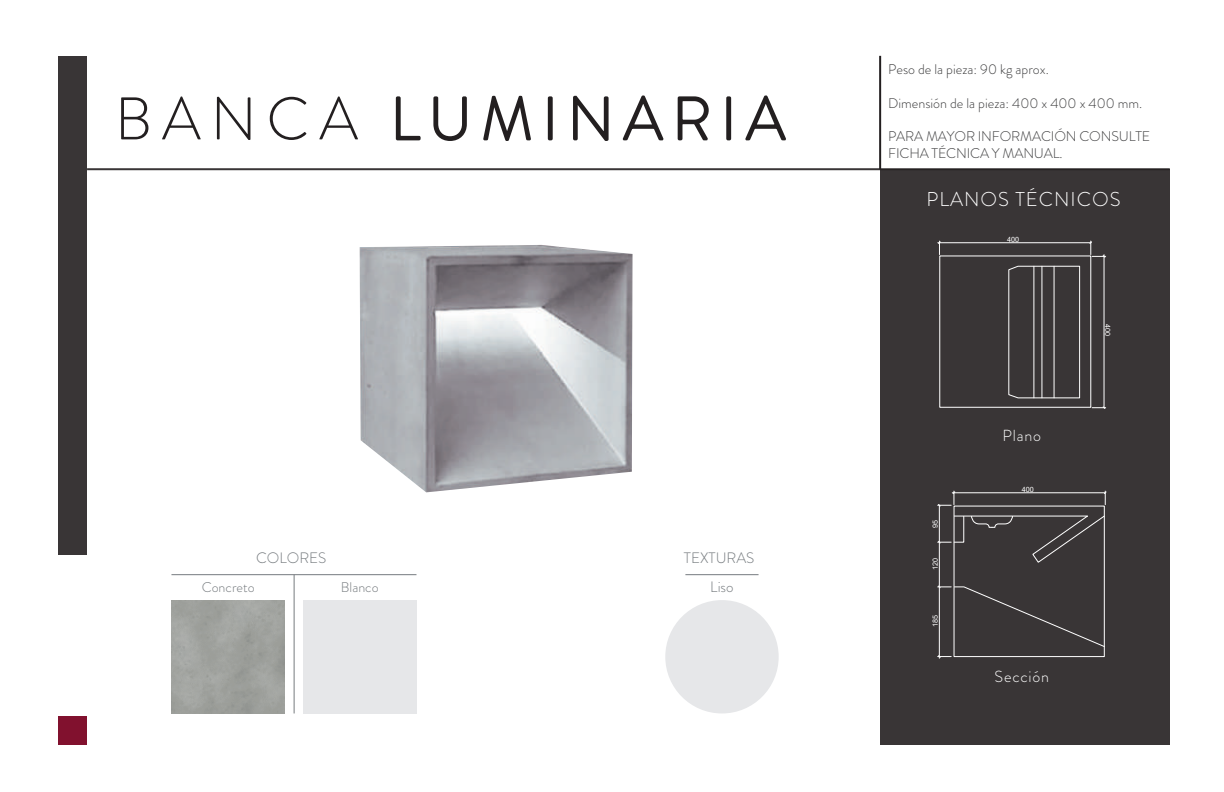
<style>
.page{position:relative;width:1224px;height:792px;background:#fff}
.page>*{position:absolute;margin:0;border:0;box-sizing:border-box;transform-origin:0 0}
.t1{font:300 60px "Brandon Grotesque";letter-spacing:.16em;color:#231f20}
.t2{font:300 20px "Brandon Grotesque";letter-spacing:.05em;color:#fff}
.t3{font:300 16px "Brandon Grotesque";letter-spacing:.05em;color:#fff}
.t4{font:300 15px/28.2px "Brandon Grotesque";color:#767b7f;text-align:center}
.t5{font:300 14px "Brandon Grotesque";letter-spacing:-.01em;color:#3e3e3f}
.t6{font:300 14px "Brandon Grotesque";color:#767b7f}
.t7{font:7.2px "Arial";color:#fff}
</style>
<div class="page">
<img style="left:360px;top:245px;width:273px;height:247px">
<div style="left:59px;top:56px;width:28px;height:499px;background:#393536"></div>
<div style="left:880px;top:169px;width:290px;height:576px;background:#393536"></div>
<div style="left:59px;top:717px;width:28px;height:28px;background:#81112e"></div>
<svg style="left:395px;top:96px;width:26px;height:45px"></svg>
<svg style="left:433px;top:96px;width:34px;height:45px"></svg>
<svg style="left:483px;top:95px;width:48px;height:46px"></svg>
<div style="left:548px;top:96px;width:5px;height:44px;border:2px solid #231f20"></div>
<svg style="left:573px;top:95px;width:36px;height:46px"></svg>
<svg style="left:622px;top:95px;width:42px;height:46px"></svg>
<svg style="left:677px;top:96px;width:32px;height:45px"></svg>
<div style="left:726px;top:96px;width:5px;height:44px;border:2px solid #231f20"></div>
<svg style="left:745px;top:95px;width:41px;height:46px"></svg>
<hr style="left:87px;top:168px;width:1083px;height:2px;background:#231f20">
<hr style="left:685px;top:574px;width:74px;height:1px;background:#767b7f">
<div style="left:665px;top:600px;width:114px;height:113px;background:#e6e7e9;border-radius:50%"></div>
<div style="left:303px;top:600px;width:113px;height:113px;background:#e6e7e9"></div>
<hr style="left:171px;top:574px;width:245px;height:1px;background:#767b7f">
<hr style="left:294px;top:575px;width:1px;height:138px;background:#767b7f">
<hr style="left:879px;top:56px;width:2px;height:113px;background:#231f20">
<div style="left:954px;top:506px;width:151px;height:151px;border:1px solid #fff"></div>
<hr style="left:952px;top:492px;width:153px;height:1px;background:#fff">
<svg style="left:1104px;top:491px;width:3px;height:14px"></svg>
<hr style="left:939px;top:505px;width:1px;height:153px;background:#fff">
<svg style="left:938px;top:655px;width:13px;height:3px"></svg>
<svg style="left:938px;top:491px;width:18px;height:16px"></svg>
<svg style="left:938px;top:585px;width:167px;height:63px"></svg>
<svg style="left:938px;top:515px;width:167px;height:49px"></svg>
<div style="left:939px;top:255px;width:152px;height:153px;border:1px solid #fff"></div>
<svg style="left:1008px;top:265px;width:73px;height:134px"></svg>
<hr style="left:1054px;top:266px;width:1px;height:132px;background:#fff">
<hr style="left:1041px;top:266px;width:1px;height:132px;background:#fff">
<hr style="left:1033px;top:266px;width:1px;height:132px;background:#fff">
<hr style="left:938px;top:242px;width:153px;height:1px;background:#fff">
<svg style="left:938px;top:241px;width:3px;height:14px"></svg>
<hr style="left:1104px;top:255px;width:1px;height:153px;background:#fff">
<svg style="left:1089px;top:241px;width:17px;height:17px"></svg>
<svg style="left:1092px;top:406px;width:14px;height:3px"></svg>
<h1 class="t1" style="left:115px;top:78px;width:245px">BANCA</h1>
<h1 class="t1" style="left:391px;top:78px;width:396px">LUMINARIA</h1>
<p class="t4" style="left:256px;top:544px;width:72px">COLORES</p>
<p class="t6" style="left:202px;top:577px;width:54px">Concreto</p>
<p class="t6" style="left:341px;top:577px;width:39px">Blanco</p>
<p class="t4" style="left:684px;top:544px;width:72px">TEXTURAS<br>Liso</p>
<p class="t5" style="left:888px;top:60px;width:162px">Peso de la pieza: 90 kg aprox.</p>
<p class="t5" style="left:888px;top:93px;width:256px">Dimensión de la pieza: 400 x 400 x 400 mm.</p>
<p class="t5" style="left:888px;top:127px;width:264px">PARA MAYOR INFORMACIÓN CONSULTE</p>
<p class="t5" style="left:888px;top:144px;width:176px">FICHA TÉCNICA Y MANUAL.</p>
<h2 class="t2" style="left:926px;top:186px;width:196px">PLANOS TÉCNICOS</h2>
<p class="t7" style="left:930px;top:528px;width:10px;rotate:-90deg">95</p>
<p class="t7" style="left:930px;top:570px;width:14px;rotate:-90deg">120</p>
<p class="t7" style="left:930px;top:627px;width:14px;rotate:-90deg">185</p>
<p class="t7" style="left:1007px;top:234px;width:14px">400</p>
<p class="t3" style="left:1003px;top:425px;width:40px">Plano</p>
<p class="t7" style="left:1022px;top:484px;width:14px">400</p>
<p class="t7" style="left:1113px;top:324px;width:14px;rotate:90deg">400</p>
<p class="t3" style="left:995px;top:666px;width:56px">Sección</p>
</div>
